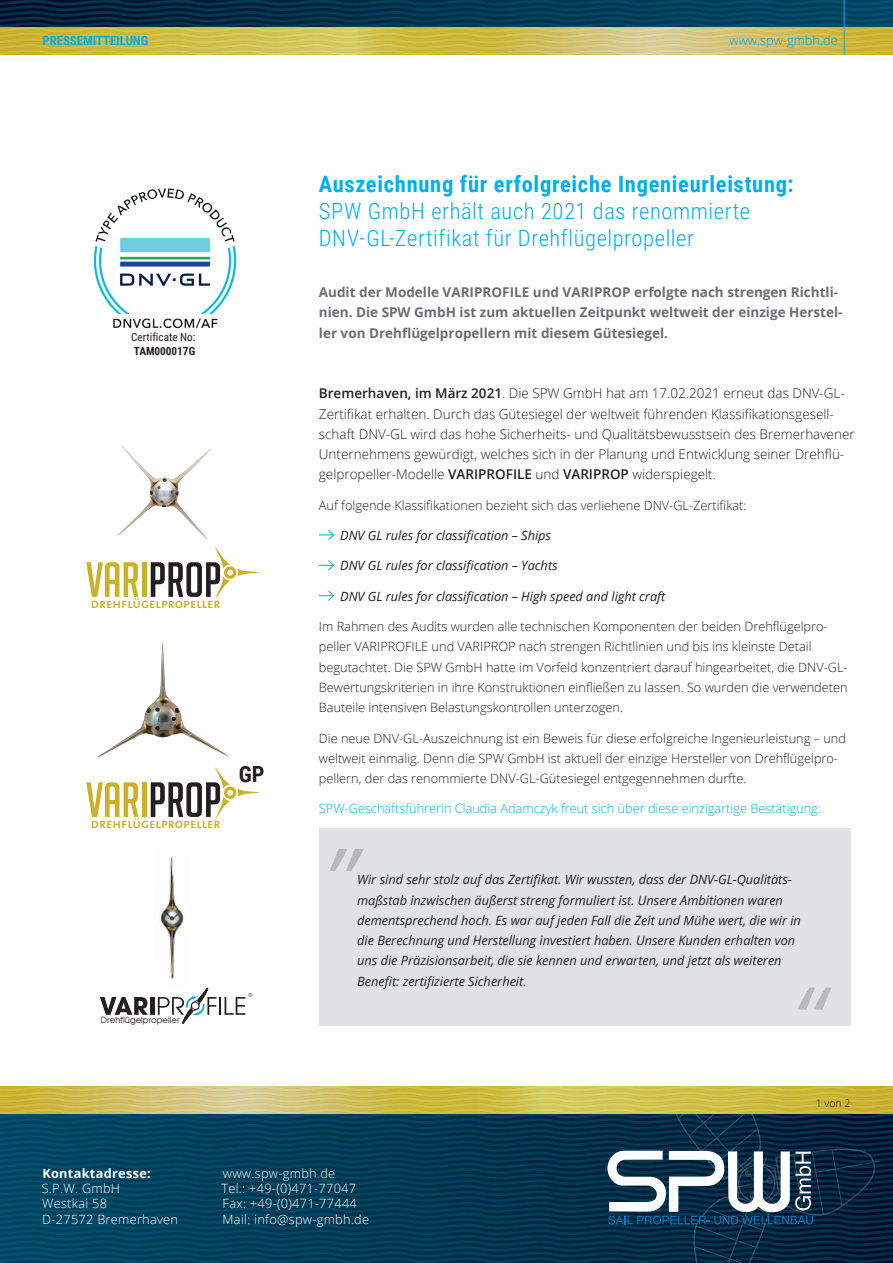
<style>
.page{position:relative;width:893px;height:1263px;background:#fff}
.page>*{position:absolute;margin:0;border:0;box-sizing:border-box;transform-origin:0 0}
.t1{font:300 22.5px/27px "Roboto Condensed";letter-spacing:.025em;color:#00aeef}
.t2{font:700 22.5px "Roboto Condensed";letter-spacing:.03em;color:#00aeef}
.t3{font:700 22.35px "Roboto Condensed";color:#231f20}
.t4{font:13.65px "The Sans Semi Bold Caps";color:#cab127}
.t5{font:300 13.5px/20.2px "Open Sans";color:#231f20}
.t6{font:700 13.5px/20.2px "Open Sans";color:#6c6d70}
.t7{font:300 12.75px/20.2px "Open Sans";color:#231f20}
.t8{font:italic 12.75px/20.2px "Open Sans";color:#231f20}
.t9{font:300 12.75px/15.3px "Open Sans";letter-spacing:.025em;color:#fff}
.t10{font:300 12.75px "Open Sans";color:#00aeef}
.t11{font:700 12.75px "Roboto Condensed";color:#00aeef}
.t12{font:700 12.75px "Open Sans";letter-spacing:.025em;color:#fff}
.t13{font:11.25px "Roboto Condensed";color:#231f20}
.t14{font:700 11.25px "Roboto Condensed";color:#231f20}
.t15{font:300 10.5px "Open Sans";color:#231f20}
.t16{font:8.55px "Avant Garde";color:#231f20}
.t17{font:5.4px "Avant Garde";color:#231f20}
.s1{font-weight:600}
</style>
<div class="page">
<img style="left:0;top:1114px;width:893px;height:149px">
<img style="left:0;top:0;width:893px;height:27px">
<svg style="left:607px;top:1086px;width:277px;height:177px;background:#22445a"></svg>
<img style="left:0;top:1087px;width:893px;height:27px">
<img style="left:0;top:27px;width:893px;height:27px">
<svg style="left:319px;top:529px;width:16px;height:11px"></svg>
<svg style="left:319px;top:560px;width:16px;height:11px"></svg>
<svg style="left:319px;top:590px;width:16px;height:11px"></svg>
<div style="left:319px;top:828px;width:531px;height:198px;background:#e1e2e4"></div>
<svg style="left:798px;top:988px;width:33px;height:22px"></svg>
<hr style="left:844px;top:0;width:1px;height:55px;background:#00aeef">
<img style="left:93px;top:188px;width:144px;height:141px">
<img style="left:117px;top:445px;width:94px;height:94px">
<svg style="left:86px;top:562px;width:52px;height:35px"></svg>
<hr style="left:142px;top:562px;width:4px;height:35px;background:#cab127">
<svg style="left:151px;top:547px;width:109px;height:51px"></svg>
<svg style="left:100px;top:997px;width:48px;height:18px"></svg>
<hr style="left:150px;top:997px;width:4px;height:18px;background:#231f20">
<svg style="left:158px;top:987px;width:87px;height:37px"></svg>
<svg style="left:330px;top:849px;width:33px;height:22px"></svg>
<svg style="left:86px;top:782px;width:52px;height:35px"></svg>
<hr style="left:142px;top:782px;width:4px;height:35px;background:#cab127">
<svg style="left:151px;top:767px;width:109px;height:51px"></svg>
<img style="left:97px;top:643px;width:132px;height:115px">
<img style="left:161px;top:857px;width:23px;height:123px">
<p class="t11" style="left:43px;top:32px;width:107px">PRESSEMITTEILUNG</p>
<p class="t10" style="left:729px;top:32px;width:110px">www.spw-gmbh.de</p>
<p class="t13" style="left:131px;top:329px;width:66px">Certificate No:</p>
<p class="t14" style="left:134px;top:343px;width:63px">TAM000017G</p>
<p class="t4" style="left:91px;top:592px;width:131px">drehflügelpropeller</p>
<p class="t4" style="left:91px;top:808px;width:131px">drehflügelpropeller</p>
<h2 class="t3" style="left:239px;top:758px;width:27px">GP</h2>
<p class="t16" style="left:101px;top:1015px;width:80px">Drehflügelpropeller</p>
<p class="t17" style="left:248px;top:992px;width:6px">®</p>
<h1 class="t2" style="left:319px;top:169px;width:476px">Auszeichnung für erfolgreiche Ingenieurleistung:</h1>
<h1 class="t1" style="left:319px;top:197px;width:433px">SPW GmbH erhält auch 2021 das renommierte<br>DNV-GL-Zertifikat für Drehflügelpropeller</h1>
<p class="t6" style="left:319px;top:282px;width:525px">Audit der Modelle VARIPROFILE und VARIPROP erfolgte nach strengen Richtli&shy;nien. Die SPW GmbH ist zum aktuellen Zeitpunkt weltweit der einzige Herstel&shy;ler von Drehflügelpropellern mit diesem Gütesiegel.</p>
<p class="t5" style="left:319px;top:383px;width:537px"><span class="s1">Bremerhaven, im März 2021</span>. Die SPW GmbH hat am 17.02.2021 erneut das DNV-GL-Zertifikat erhalten. Durch das Gütesiegel der weltweit führenden Klassifikationsgesell&shy;schaft DNV-GL wird das hohe Sicherheits- und Qualitätsbewusstsein des Bremerhavener Unternehmens gewürdigt, welches sich in der Planung und Entwicklung seiner Drehflü&shy;gelpropeller-Modelle <span class="s1">VARIPROFILE</span> und <span class="s1">VARIPROP</span> widerspiegelt.</p>
<p class="t7" style="left:319px;top:495px;width:429px">Auf folgende Klassifikationen bezieht sich das verliehene DNV-GL-Zertifikat:</p>
<p class="t8" style="left:340px;top:525px;width:212px">DNV GL rules for classification – Ships</p>
<p class="t8" style="left:340px;top:555px;width:219px">DNV GL rules for classification – Yachts</p>
<p class="t8" style="left:340px;top:586px;width:327px">DNV GL rules for classification – High speed and light craft</p>
<p class="t7" style="left:319px;top:616px;width:530px">Im Rahmen des Audits wurden alle technischen Komponenten der beiden Drehflügelpro&shy;peller VARIPROFILE und VARIPROP nach strengen Richtlinien und bis ins kleinste Detail begutachtet. Die SPW GmbH hatte im Vorfeld konzentriert darauf hingearbeitet, die DNV-GL-Bewertungskriterien in ihre Konstruktionen einfließen zu lassen. So wurden die verwendeten Bauteile intensiven Belastungskontrollen unterzogen.</p>
<p class="t7" style="left:319px;top:727px;width:529px">Die neue DNV-GL-Auszeichnung ist ein Beweis für diese erfolgreiche Ingenieurleistung – und weltweit einmalig. Denn die SPW GmbH ist aktuell der einzige Hersteller von Drehflügelpro&shy;pellern, der das renommierte DNV-GL-Gütesiegel entgegennehmen durfte.</p>
<p class="t10" style="left:319px;top:800px;width:504px">SPW-Geschäftsführerin Claudia Adamczyk freut sich über diese einzigartige Bestätigung:</p>
<p class="t8" style="left:357px;top:869px;width:445px">Wir sind sehr stolz auf das Zertifikat. Wir wussten, dass der DNV-GL-Qualitäts&shy;maßstab inzwischen äußerst streng formuliert ist. Unsere Ambitionen waren dementsprechend hoch. Es war auf jeden Fall die Zeit und Mühe wert, die wir in die Berechnung und Herstellung investiert haben. Unsere Kunden erhalten von uns die Präzisionsarbeit, die sie kennen und erwarten, und jetzt als weiteren Benefit: zertifizierte Sicherheit.</p>
<p class="t15" style="left:816px;top:1096px;width:36px">1 von 2</p>
<p class="t12" style="left:42px;top:1164px;width:110px">Kontaktadresse:</p>
<p class="t9" style="left:42px;top:1180px;width:138px">S.P.W. GmbH<br>Westkai 58<br>D-27572 Bremerhaven</p>
<p class="t9" style="left:221px;top:1165px;width:149px">www.spw-gmbh.de<br>Tel.: +49-(0)471-77047<br>Fax: +49-(0)471-77444<br>Mail: info@spw-gmbh.de</p>
</div>
